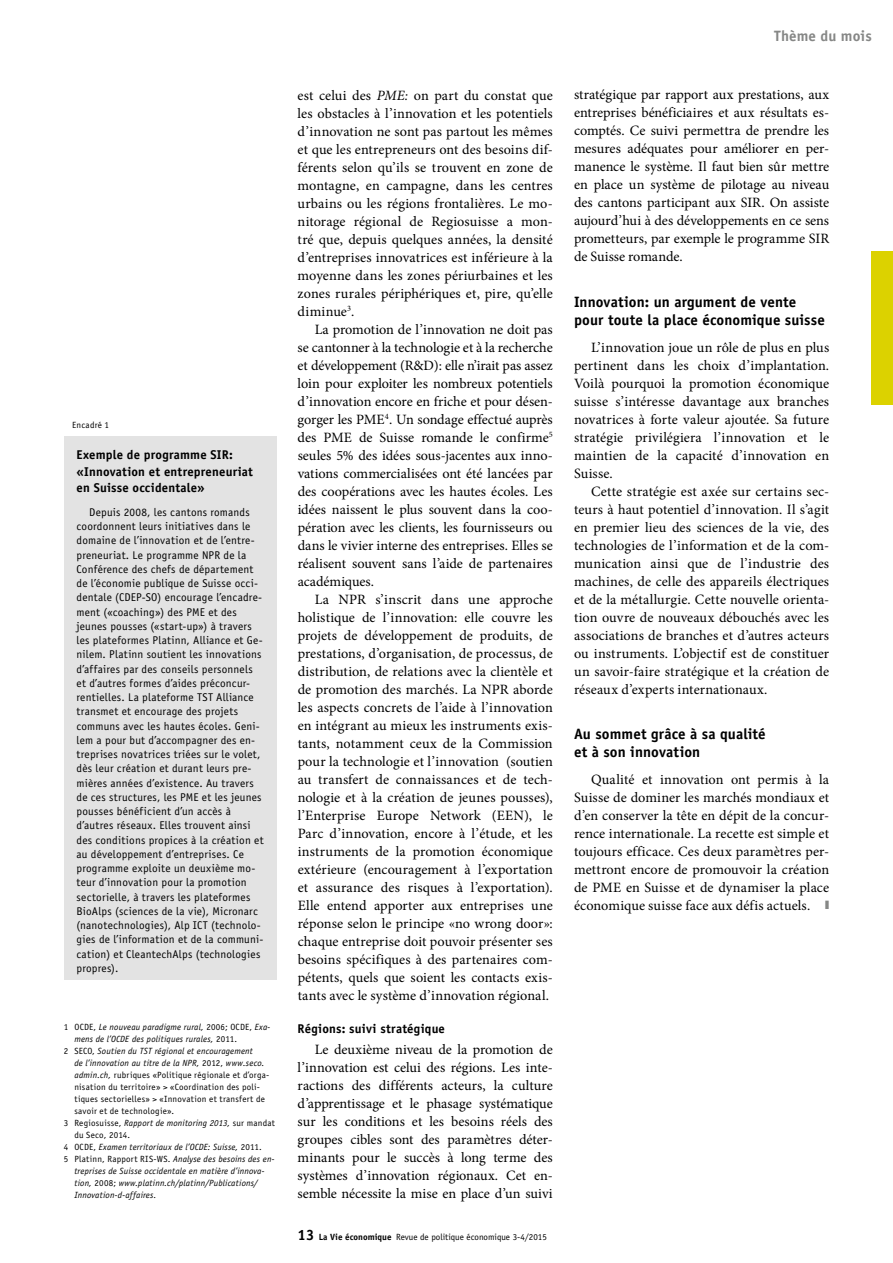
<style>
.page{position:relative;width:893px;height:1263px;background:#fff}
.page>*{position:absolute;margin:0;border:0;box-sizing:border-box;transform-origin:0 0}
.t1{font:700 15px/18px "Officina Sans Std";letter-spacing:.005em;color:#000}
.t2{font:700 15px "Officina Sans Std";letter-spacing:.005em;color:#868786}
.t3{font:14.25px/18px "Minion Pro";color:#000;text-align:justify}
.t4{font:700 12.75px/16.5px "Officina Sans Std";letter-spacing:.015em;color:#000}
.t5{font:11.25px/14.2px "Officina Sans Std";letter-spacing:.02em;color:#000}
.t6{font:italic 9px "Officina Sans Std";letter-spacing:.02em;color:#000}
.t7{font:9px "Officina Sans Std";letter-spacing:.025em;color:#000}
.t8{font:9px "Officina Sans Std";color:#000}
.s1{font-style:normal}
.s2{font-style:italic}
.s3{font-weight:700;font-size:15px}
.s4{font-weight:700}
.s5{color:#868786}
</style>
<div class="page">
<div style="left:64px;top:436px;width:212px;height:544px;background:#e3e3e3"></div>
<div style="left:872px;top:252px;width:21px;height:153px;background:#dcd200"></div>
<p class="t7" style="left:72px;top:419px;width:38px">Encadré 1</p>
<p class="t4" style="left:77px;top:446px;width:178px">Exemple de programme SIR: «Innovation et entrepreneuriat en Suisse occidentale»</p>
<p class="t5" style="left:77px;top:505px;width:189px;text-indent:13px">Depuis 2008, les cantons romands coordonnent leurs initiatives dans le domaine de l’innovation et de l’entre&shy;preneuriat. Le programme NPR de la Conférence des chefs de département de l’économie publique de Suisse occi&shy;dentale (CDEP-SO) encourage l’encadre&shy;ment («coaching») des PME et des jeunes pousses («start-up») à travers les plateformes Platinn, Alliance et Ge&shy;nilem. Platinn soutient les innovations d’affaires par des conseils personnels et d’autres formes d’aides préconcur&shy;rentielles. La plateforme TST Alliance transmet et encourage des projets communs avec les hautes écoles. Geni&shy;lem a pour but d’accompagner des en&shy;treprises novatrices triées sur le volet, dès leur création et durant leurs pre&shy;mières années d’existence. Au travers de ces structures, les PME et les jeunes pousses bénéficient d’un accès à d’autres réseaux. Elles trouvent ainsi des conditions propices à la création et au développement d’entreprises. Ce programme exploite un deuxième mo&shy;teur d’innovation pour la promotion sectorielle, à travers les plateformes BioAlps (sciences de la vie), Micronarc (nanotechnologies), Alp ICT (technolo&shy;gies de l’information et de la communi&shy;cation) et CleantechAlps (technologies propres).</p>
<p class="t6" style="left:64px;top:1021px;width:208px"><span class="s1">1 OCDE,</span> Le nouveau paradigme rural, <span class="s1">2006; OCDE,</span> Exa-</p>
<p class="t6" style="left:74px;top:1033px;width:164px">mens de l’OCDE des politiques rurales, <span class="s1">2011.</span></p>
<p class="t6" style="left:64px;top:1045px;width:191px"><span class="s1">2 SECO,</span> Soutien du TST régional et encouragement</p>
<p class="t6" style="left:74px;top:1057px;width:192px">de l’innovation au titre de la NPR, <span class="s1">2012,</span> www.seco.</p>
<p class="t7" style="left:74px;top:1069px;width:196px"><span class="s2">admin.ch,</span> rubriques «Politique régionale et d’orga-</p>
<p class="t7" style="left:74px;top:1081px;width:187px">nisation du territoire» &gt; «Coordination des poli-</p>
<p class="t7" style="left:74px;top:1093px;width:192px">tiques sectorielles» &gt; «Innovation et transfert de</p>
<p class="t7" style="left:74px;top:1105px;width:101px">savoir et de technologie».</p>
<p class="t6" style="left:64px;top:1117px;width:213px"><span class="s1">3 Regiosuisse,</span> Rapport de monitoring 2013, <span class="s1">sur mandat</span></p>
<p class="t7" style="left:74px;top:1129px;width:57px">du Seco, 2014.</p>
<p class="t6" style="left:64px;top:1141px;width:199px"><span class="s1">4 OCDE,</span> Examen territoriaux de l’OCDE: Suisse, <span class="s1">2011.</span></p>
<p class="t7" style="left:64px;top:1153px;width:212px">5 Platinn, Rapport RIS-WS. <span class="s2">Analyse des besoins des en-</span></p>
<p class="t6" style="left:74px;top:1165px;width:192px">treprises de Suisse occidentale en matière d’innova-</p>
<p class="t6" style="left:74px;top:1177px;width:185px">tion, <span class="s1">2008;</span> www.platinn.ch/platinn/Publications/</p>
<p class="t6" style="left:74px;top:1189px;width:84px">Innovation-d-affaires.</p>
<p class="t3" style="left:298px;top:86px;width:257px">est celui des <span class="s2">PME:</span> on part du constat que les obstacles à l’innovation et les potentiels d’innovation ne sont pas partout les mêmes et que les entrepreneurs ont des besoins dif&shy;férents selon qu’ils se trouvent en zone de montagne, en campagne, dans les centres urbains ou les régions frontalières. Le mo&shy;nitorage régional de Regiosuisse a mon&shy;tré que, depuis quelques années, la densité d’entreprises innovatrices est inférieure à la moyenne dans les zones périurbaines et les zones rurales périphériques et, pire, qu’elle diminue<sup>3</sup>.</p>
<p class="t3" style="left:298px;top:320px;width:257px;text-indent:17px">La promotion de l’innovation ne doit pas se cantonner à la technologie et à la recherche et développement (R&amp;D): elle n’irait pas assez loin pour exploiter les nombreux potentiels d’innovation encore en friche et pour désen&shy;gorger les PME<sup>4</sup>. Un sondage effectué auprès des PME de Suisse romande le confirme<sup>5 </sup>seules 5% des idées sous-jacentes aux inno&shy;vations commercialisées ont été lancées par des coopérations avec les hautes écoles. Les idées naissent le plus souvent dans la coo&shy;pération avec les clients, les fournisseurs ou dans le vivier interne des entreprises. Elles se réalisent souvent sans l’aide de partenaires académiques.</p>
<p class="t3" style="left:298px;top:590px;width:257px;text-indent:17px">La NPR s’inscrit dans une approche holistique de l’innovation: elle couvre les projets de développement de produits, de prestations, d’organisation, de processus, de distribution, de relations avec la clientèle et de promotion des marchés. La NPR aborde les aspects concrets de l’aide à l’innovation en intégrant au mieux les instruments exis&shy;tants, notamment ceux de la Commission pour la technologie et l’innovation (soutien au transfert de connaissances et de tech&shy;nologie et à la création de jeunes pousses), l’Enterprise Europe Network (EEN), le Parc d’innovation, encore à l’étude, et les instruments de la promotion économique extérieure (encouragement à l’exportation et assurance des risques à l’exportation).<br>Elle entend apporter aux entreprises une réponse selon le principe «no wrong door»: chaque entreprise doit pouvoir présenter ses besoins spécifiques à des partenaires com&shy;pétents, quels que soient les contacts exis&shy;tants avec le système d’innovation régional.</p>
<p class="t4" style="left:298px;top:1020px;width:149px">Régions: suivi stratégique</p>
<p class="t3" style="left:298px;top:1040px;width:257px;text-indent:17px">Le deuxième niveau de la promotion de l’innovation est celui des régions. Les inte&shy;ractions des différents acteurs, la culture d’apprentissage et le phasage systématique sur les conditions et les besoins réels des groupes cibles sont des paramètres déter&shy;minants pour le succès à long terme des systèmes d’innovation régionaux. Cet en&shy;semble nécessite la mise en place d’un suivi</p>
<p class="t8" style="left:298px;top:1231px;width:251px"><span class="s3">13</span> <span class="s4">La Vie économique</span> Revue de politique économique 3-4/2015</p>
<p class="t2" style="left:774px;top:26px;width:99px">Thème du mois</p>
<p class="t3" style="left:574px;top:86px;width:257px">stratégique par rapport aux prestations, aux entreprises bénéficiaires et aux résultats es&shy;comptés. Ce suivi permettra de prendre les mesures adéquates pour améliorer en per&shy;manence le système. Il faut bien sûr mettre en place un système de pilotage au niveau des cantons participant aux SIR. On assiste aujourd’hui à des développements en ce sens prometteurs, par exemple le programme SIR de Suisse romande.</p>
<p class="t1" style="left:574px;top:292px;width:252px">Innovation: un argument de vente pour toute la place économique suisse</p>
<p class="t3" style="left:574px;top:338px;width:257px;text-indent:17px">L’innovation joue un rôle de plus en plus pertinent dans les choix d’implantation.<br>Voilà pourquoi la promotion économique suisse s’intéresse davantage aux branches novatrices à forte valeur ajoutée. Sa future stratégie privilégiera l’innovation et le maintien de la capacité d’innovation en Suisse.</p>
<p class="t3" style="left:574px;top:482px;width:257px;text-indent:17px">Cette stratégie est axée sur certains sec&shy;teurs à haut potentiel d’innovation. Il s’agit en premier lieu des sciences de la vie, des technologies de l’information et de la com&shy;munication ainsi que de l’industrie des machines, de celle des appareils électriques et de la métallurgie. Cette nouvelle orienta&shy;tion ouvre de nouveaux débouchés avec les associations de branches et d’autres acteurs ou instruments. L’objectif est de constituer un savoir-faire stratégique et la création de réseaux d’experts internationaux.</p>
<p class="t1" style="left:574px;top:724px;width:193px">Au sommet grâce à sa qualité et à son innovation</p>
<p class="t3" style="left:574px;top:770px;width:257px;text-indent:17px">Qualité et innovation ont permis à la Suisse de dominer les marchés mondiaux et d’en conserver la tête en dépit de la concur&shy;rence internationale. La recette est simple et toujours efficace. Ces deux paramètres per&shy;mettront encore de promouvoir la création de PME en Suisse et de dynamiser la place économique suisse face aux défis actuels. <span class="s5">■</span></p>
</div>
